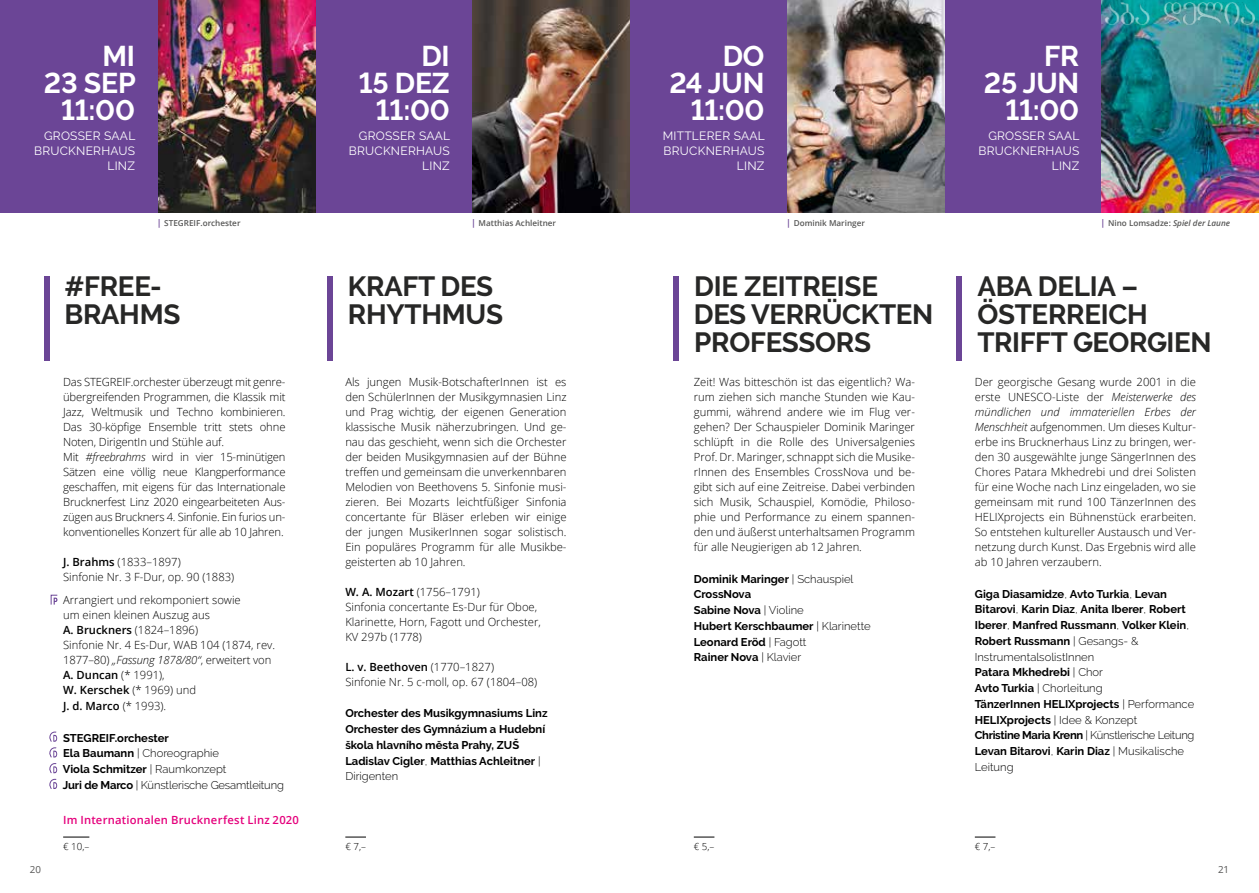
<style>
.page{position:relative;width:1259px;height:893px;background:#fff}
.page>*{position:absolute;margin:0;border:0;box-sizing:border-box;transform-origin:0 0}
.t1{font:700 28.5px/27px "Raleway";letter-spacing:-.01em;color:#fff;text-align:right}
.t2{font:700 27.75px/27.8px "Raleway";letter-spacing:-.01em;color:#272726}
.t3{font:12px/15px "Raleway";letter-spacing:.02em;color:#fff;text-align:right}
.t4{font:300 11.25px/15px "Open Sans";letter-spacing:-.01em;color:#000}
.t5{font:700 11.25px/15.8px "Raleway";color:#000}
.t6{font:600 11.25px "Open Sans";letter-spacing:.02em;color:#e5007c}
.t7{font:300 9.75px "Open Sans";color:#000}
.t8{font:9.75px "Open Sans";color:#565655}
.t9{font:600 8.1px "Open Sans";color:#565655}
.s1{font-family:"Skolar Sans Latn";font-weight:700;color:#6b4596}
.s2{font-style:italic}
.s3{font-weight:600}
.s4{font-weight:300}
</style>
<div class="page">
<div style="left:629px;top:0;width:630px;height:212px;background:#6b4596"></div>
<div style="left:0;top:0;width:629px;height:212px;background:#6b4596"></div>
<svg style="left:50px;top:594px;width:8px;height:11px"></svg>
<svg style="left:49px;top:731px;width:8px;height:58px"></svg>
<div style="left:956px;top:276px;width:6px;height:84px;background:#6b4596"></div>
<div style="left:673px;top:276px;width:6px;height:84px;background:#6b4596"></div>
<div style="left:327px;top:276px;width:6px;height:84px;background:#6b4596"></div>
<div style="left:44px;top:276px;width:5px;height:84px;background:#6b4596"></div>
<img style="left:787px;top:0;width:157px;height:213px">
<img style="left:158px;top:0;width:157px;height:213px">
<img style="left:1102px;top:0;width:157px;height:213px">
<img style="left:472px;top:0;width:157px;height:213px">
<svg style="left:694px;top:837px;width:20px;height:1px"></svg>
<svg style="left:63px;top:837px;width:26px;height:1px"></svg>
<svg style="left:975px;top:837px;width:20px;height:1px"></svg>
<svg style="left:345px;top:837px;width:21px;height:1px"></svg>
<img style="left:1104px;top:3px;width:152px;height:22px">
<h1 class="t1" style="left:44px;top:43px;width:93px">MI<br>23 SEP<br>11:00</h1>
<p class="t3" style="left:34px;top:129px;width:103px">GROSSER SAAL<br>BRUCKNERHAUS<br>LINZ</p>
<h1 class="t1" style="left:359px;top:43px;width:93px">DI<br>15 DEZ<br>11:00</h1>
<p class="t3" style="left:349px;top:129px;width:103px">GROSSER SAAL<br>BRUCKNERHAUS<br>LINZ</p>
<h1 class="t1" style="left:669px;top:43px;width:97px">DO<br>24 JUN<br>11:00</h1>
<p class="t3" style="left:663px;top:129px;width:103px">MITTLERER SAAL<br>BRUCKNERHAUS<br>LINZ</p>
<h1 class="t1" style="left:984px;top:43px;width:97px">FR<br>25 JUN<br>11:00</h1>
<p class="t3" style="left:978px;top:129px;width:103px">GROSSER SAAL<br>BRUCKNERHAUS<br>LINZ</p>
<p class="t9" style="left:158px;top:218px;width:84px"><span class="s1">|</span> STEGREIF.orchester</p>
<p class="t9" style="left:472px;top:218px;width:85px"><span class="s1">|</span> Matthias Achleitner</p>
<p class="t9" style="left:787px;top:218px;width:79px"><span class="s1">|</span> Dominik Maringer</p>
<p class="t9" style="left:1102px;top:218px;width:130px"><span class="s1">|</span> Nino Lomsadze: <span class="s2">Spiel der Laune</span></p>
<h2 class="t2" style="left:348px;top:273px;width:157px">KRAFT DES<br>RHYTHMUS</h2>
<h2 class="t2" style="left:694px;top:273px;width:241px">DIE ZEITREISE<br>DES VERRÜCKTEN<br>PROFESSORS</h2>
<h2 class="t2" style="left:64px;top:273px;width:117px">#FREE-<br>BRAHMS</h2>
<h2 class="t2" style="left:977px;top:273px;width:236px">ABA DELIA –<br>ÖSTERREICH<br>TRIFFT GEORGIEN</h2>
<p class="t4" style="left:63px;top:374px;width:224px">Das STEGREIF.orchester überzeugt mit genre&shy;übergreifenden Programmen, die Klassik mit Jazz, Weltmusik und Techno kombinieren.<br>Das 30-köpfige Ensemble tritt stets ohne Noten, DirigentIn und Stühle auf.<br>Mit <span class="s2">#freebrahms</span> wird in vier 15-minütigen Sätzen eine völlig neue Klangperformance geschaffen, mit eigens für das Internationale Brucknerfest Linz 2020 eingearbeiteten Aus&shy;zügen aus Bruckners 4. Sinfonie. Ein furios un&shy;konventionelles Konzert für alle ab 10 Jahren.</p>
<p class="t4" style="left:63px;top:554px;width:173px"><span class="s3">J. Brahms</span> (1833–1897)<br>Sinfonie Nr. 3 F-Dur, op. 90 (1883)</p>
<p class="t4" style="left:63px;top:592px;width:213px">Arrangiert und rekomponiert sowie<br>um einen kleinen Auszug aus<br><span class="s3">A. Bruckners</span> (1824–1896)<br>Sinfonie Nr. 4 Es-Dur, WAB 104 (1874, rev.<br>1877–80) <span class="s2">„Fassung 1878/80“</span>, erweitert von<br><span class="s3">A. Duncan</span> (* 1991),<br><span class="s3">W. Kerschek</span> (* 1969) und<br><span class="s3">J. d. Marco</span> (* 1993).</p>
<p class="t5" style="left:63px;top:730px;width:223px">STEGREIF.orchester<br>Ela Baumann <span class="s4">| Choreographie<br></span>Viola Schmitzer <span class="s4">| Raumkonzept<br></span>Juri de Marco <span class="s4">| Künstlerische Gesamtleitung</span></p>
<p class="t6" style="left:63px;top:812px;width:237px">Im Internationalen Brucknerfest Linz 2020</p>
<p class="t4" style="left:345px;top:374px;width:223px;text-align:justify">Als jungen Musik-BotschafterInnen ist es den SchülerInnen der Musikgymnasien Linz und Prag wichtig, der eigenen Generation klassische Musik näherzubringen. Und ge&shy;nau das geschieht, wenn sich die Orchester der beiden Musikgymnasien auf der Bühne treffen und gemeinsam die unverkennbaren Melodien von Beethovens 5. Sinfonie musi&shy;zieren. Bei Mozarts leichtfüßiger Sinfonia concertante für Bläser erleben wir einige der jungen MusikerInnen sogar solistisch.<br>Ein populäres Programm für alle Musikbe&shy;geisterten ab 10 Jahren.</p>
<p class="t4" style="left:345px;top:584px;width:197px"><span class="s3">W. A. Mozart</span> (1756–1791)<br>Sinfonia concertante Es-Dur für Oboe,<br>Klarinette, Horn, Fagott und Orchester,<br>KV 297b (1778)</p>
<p class="t4" style="left:345px;top:659px;width:193px"><span class="s3">L. v. Beethoven</span> (1770–1827)<br>Sinfonie Nr. 5 c-moll, op. 67 (1804–08)</p>
<p class="t5" style="left:345px;top:706px;width:204px">Orchester des Musikgymnasiums Linz<br>Orchester des Gymnázium a Hudební škola hlavního města Prahy, ZUŠ<br>Ladislav Cigler<span class="s4">,</span> Matthias Achleitner <span class="s4">|<br>Dirigenten</span></p>
<p class="t4" style="left:694px;top:374px;width:223px;text-align:justify">Zeit! Was bitteschön ist das eigentlich? Wa&shy;rum ziehen sich manche Stunden wie Kau&shy;gummi, während andere wie im Flug ver&shy;gehen? Der Schauspieler Dominik Maringer schlüpft in die Rolle des Universalgenies Prof. Dr. Maringer, schnappt sich die Musike&shy;rInnen des Ensembles CrossNova und be&shy;gibt sich auf eine Zeitreise. Dabei verbinden sich Musik, Schauspiel, Komödie, Philoso&shy;phie und Performance zu einem spannen&shy;den und äußerst unterhaltsamen Programm für alle Neugierigen ab 12 Jahren.</p>
<p class="t5" style="left:694px;top:571px;width:178px">Dominik Maringer <span class="s4">| Schauspiel<br></span>CrossNova<br>Sabine Nova <span class="s4">| Violine<br></span>Hubert Kerschbaumer <span class="s4">| Klarinette<br></span>Leonard Eröd <span class="s4">| Fagott<br></span>Rainer Nova <span class="s4">| Klavier</span></p>
<p class="t4" style="left:975px;top:374px;width:223px;text-align:justify">Der georgische Gesang wurde 2001 in die erste UNESCO-Liste der <span class="s2">Meisterwerke des mündlichen und immateriellen Erbes der Menschheit</span> aufgenommen. Um dieses Kultur&shy;erbe ins Brucknerhaus Linz zu bringen, wer&shy;den 30 ausgewählte junge SängerInnen des Chores Patara Mkhedrebi und drei Solisten für eine Woche nach Linz eingeladen, wo sie gemeinsam mit rund 100 TänzerInnen des HELIXprojects ein Bühnenstück erarbeiten.<br>So entstehen kultureller Austausch und Ver&shy;netzung durch Kunst. Das Ergebnis wird alle ab 10 Jahren verzaubern.</p>
<p class="t5" style="left:975px;top:586px;width:221px">Giga Diasamidze<span class="s4">,</span> Avto Turkia<span class="s4">,</span> Levan Bitarovi<span class="s4">,</span> Karin Diaz<span class="s4">,</span> Anita Iberer<span class="s4">,</span> Robert Iberer<span class="s4">,</span> Manfred Russmann<span class="s4">,</span> Volker Klein<span class="s4">, </span>Robert Russmann <span class="s4">| Gesangs- &amp; InstrumentalsolistInnen<br></span>Patara Mkhedrebi <span class="s4">| Chor<br></span>Avto Turkia <span class="s4">| Chorleitung<br></span>TänzerInnen HELIXprojects <span class="s4">| Performance </span>HELIXprojects <span class="s4">| Idee &amp; Konzept<br></span>Christine Maria Krenn <span class="s4">| Künstlerische Leitung </span>Levan Bitarovi<span class="s4">,</span> Karin Diaz <span class="s4">| Musikalische Leitung</span></p>
<p class="t7" style="left:63px;top:840px;width:28px">€ 10,–</p>
<p class="t7" style="left:345px;top:840px;width:22px">€ 7,–</p>
<p class="t7" style="left:694px;top:840px;width:22px">€ 5,–</p>
<p class="t7" style="left:975px;top:840px;width:22px">€ 7,–</p>
<p class="t8" style="left:30px;top:863px;width:13px">20</p>
<p class="t8" style="left:1218px;top:863px;width:13px">21</p>
</div>
